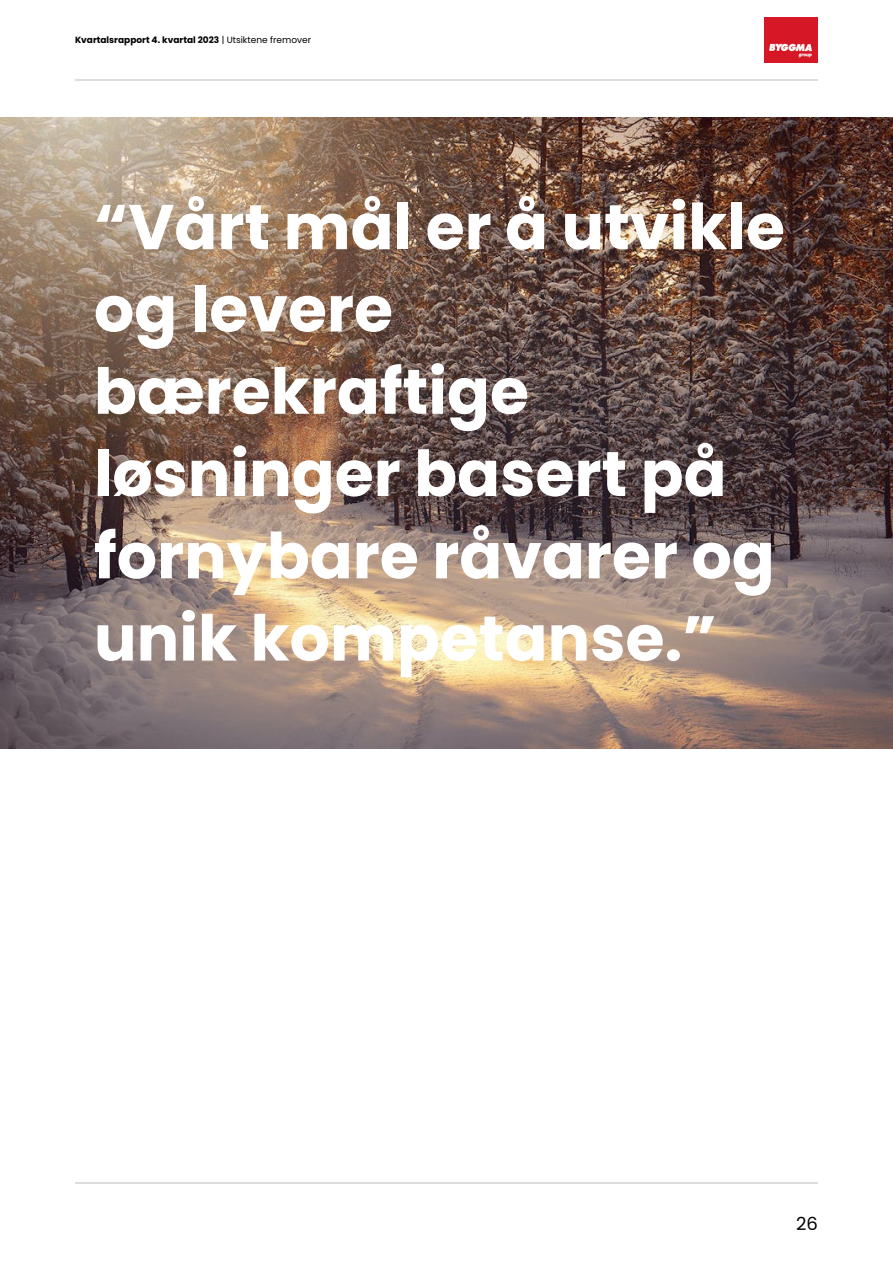
<style>
.page{position:relative;width:893px;height:1263px;background:#fff}
.page>*{position:absolute;margin:0;border:0;box-sizing:border-box;transform-origin:0 0}
.t1{font:700 63.3px/82.2px "Poppins";color:#fff}
.t2{font:18px "Poppins";color:#000}
.t3{font:700 9px "Poppins";color:#000}
.s1{font-weight:400}
</style>
<div class="page">
<img style="left:0;top:117px;width:893px;height:631px">
<hr style="left:75px;top:80px;width:606px;height:1px;background:#ddd">
<hr style="left:681px;top:80px;width:137px;height:1px;background:#ddd">
<img style="left:764px;top:17px;width:54px;height:45px">
<hr style="left:75px;top:1182px;width:743px;height:1px;background:#ddd">
<p class="t3" style="left:75px;top:33px;width:238px">Kvartalsrapport 4. kvartal 2023 <span class="s1">| Utsiktene fremover</span></p>
<p class="t1" style="left:94px;top:186px;width:692px">“Vårt mål er å utvikle og levere bærekraftige løsninger basert på fornybare råvarer og unik kompetanse.”</p>
<p class="t2" style="left:796px;top:1210px;width:23px">26</p>
</div>
